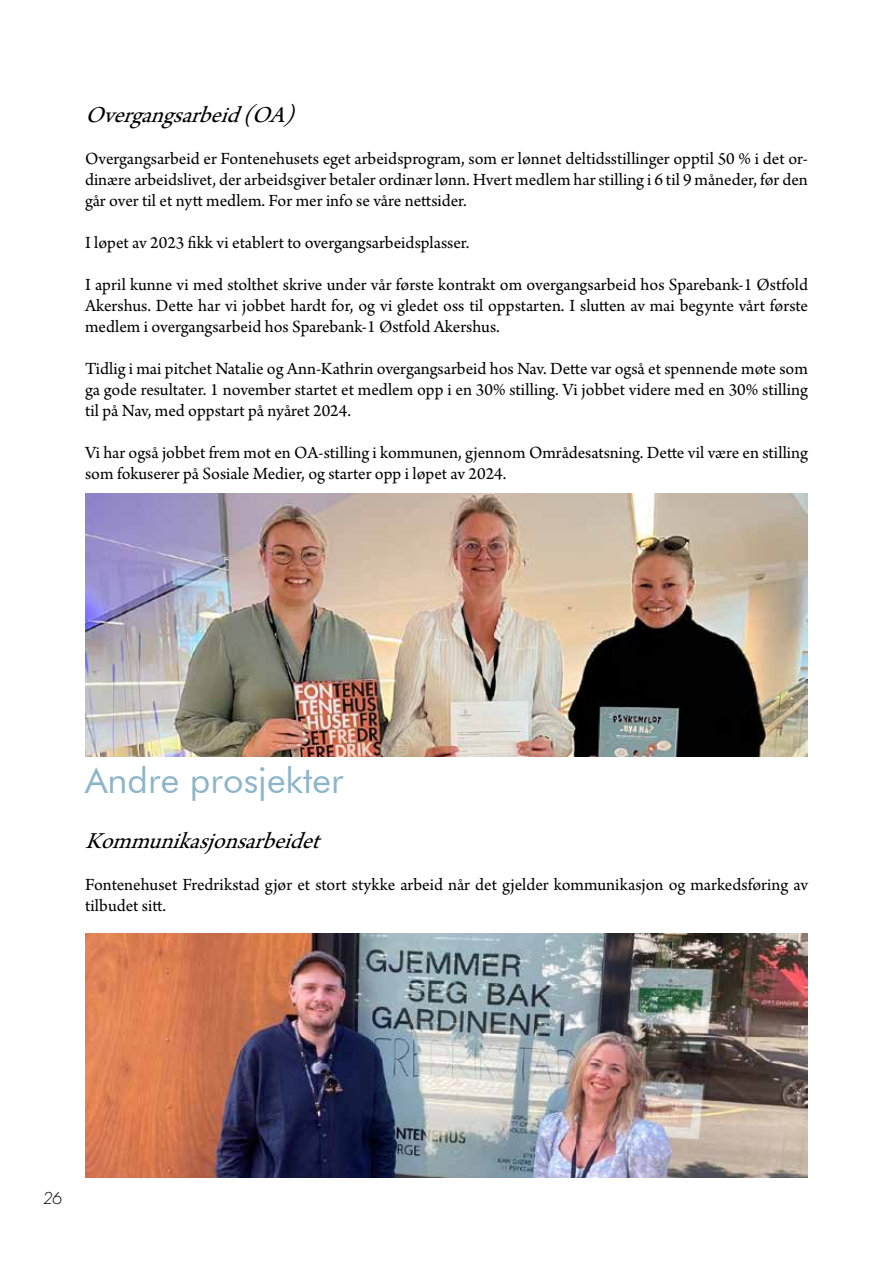
<style>
.page{position:relative;width:893px;height:1263px;background:#fff}
.page>*{position:absolute;margin:0;border:0;box-sizing:border-box;transform-origin:0 0}
.t1{font:36px "Futura BT";color:#8db5ca}
.t2{font:italic 24px "Arno Pro";color:#000}
.t3{font:18px/21px "Arno Pro";letter-spacing:-.005em;color:#000;text-align:justify}
.t4{font:italic 300 18px "Futura PT";color:#000}
</style>
<div class="page">
<img style="left:85px;top:493px;width:723px;height:264px">
<img style="left:85px;top:933px;width:723px;height:245px">
<h2 class="t2" style="left:85px;top:101px;width:221px">Overgangsarbeid(OA)</h2>
<p class="t3" style="left:85px;top:149px;width:724px">Overgangsarbeid er Fontenehusets eget arbeidsprogram, som er lønnet deltidsstillinger opptil 50 % i det or&shy;dinære arbeidslivet, der arbeidsgiver betaler ordinær lønn. Hvert medlem har stilling i 6 til 9 måneder, før den går over til et nytt medlem. For mer info se våre nettsider.</p>
<p class="t3" style="left:85px;top:233px;width:386px">I løpet av 2023 fikk vi etablert to overgangsarbeidsplasser.</p>
<p class="t3" style="left:85px;top:275px;width:724px">I april kunne vi med stolthet skrive under vår første kontrakt om overgangsarbeid hos Sparebank-1 Østfold Akershus. Dette har vi jobbet hardt for, og vi gledet oss til oppstarten. I slutten av mai begynte vårt første medlem i overgangsarbeid hos Sparebank-1 Østfold Akershus.</p>
<p class="t3" style="left:85px;top:359px;width:724px">Tidlig i mai pitchet Natalie og Ann-Kathrin overgangsarbeid hos Nav. Dette var også et spennende møte som ga gode resultater. 1 november startet et medlem opp i en 30% stilling. Vi jobbet videre med en 30% stilling til på Nav, med oppstart på nyåret 2024.</p>
<p class="t3" style="left:85px;top:443px;width:724px">Vi har også jobbet frem mot en OA-stilling i kommunen, gjennom Områdesatsning. Dette vil være en stilling som fokuserer på Sosiale Medier, og starter opp i løpet av 2024.</p>
<h1 class="t1" style="left:85px;top:758px;width:260px">Andre prosjekter</h1>
<h2 class="t2" style="left:85px;top:827px;width:246px">Kommunikasjonsarbeidet</h2>
<p class="t3" style="left:85px;top:875px;width:724px">Fontenehuset Fredrikstad gjør et stort stykke arbeid når det gjelder kommunikasjon og markedsføring av tilbudet sitt.</p>
<p class="t4" style="left:43px;top:1188px;width:21px">26</p>
</div>
